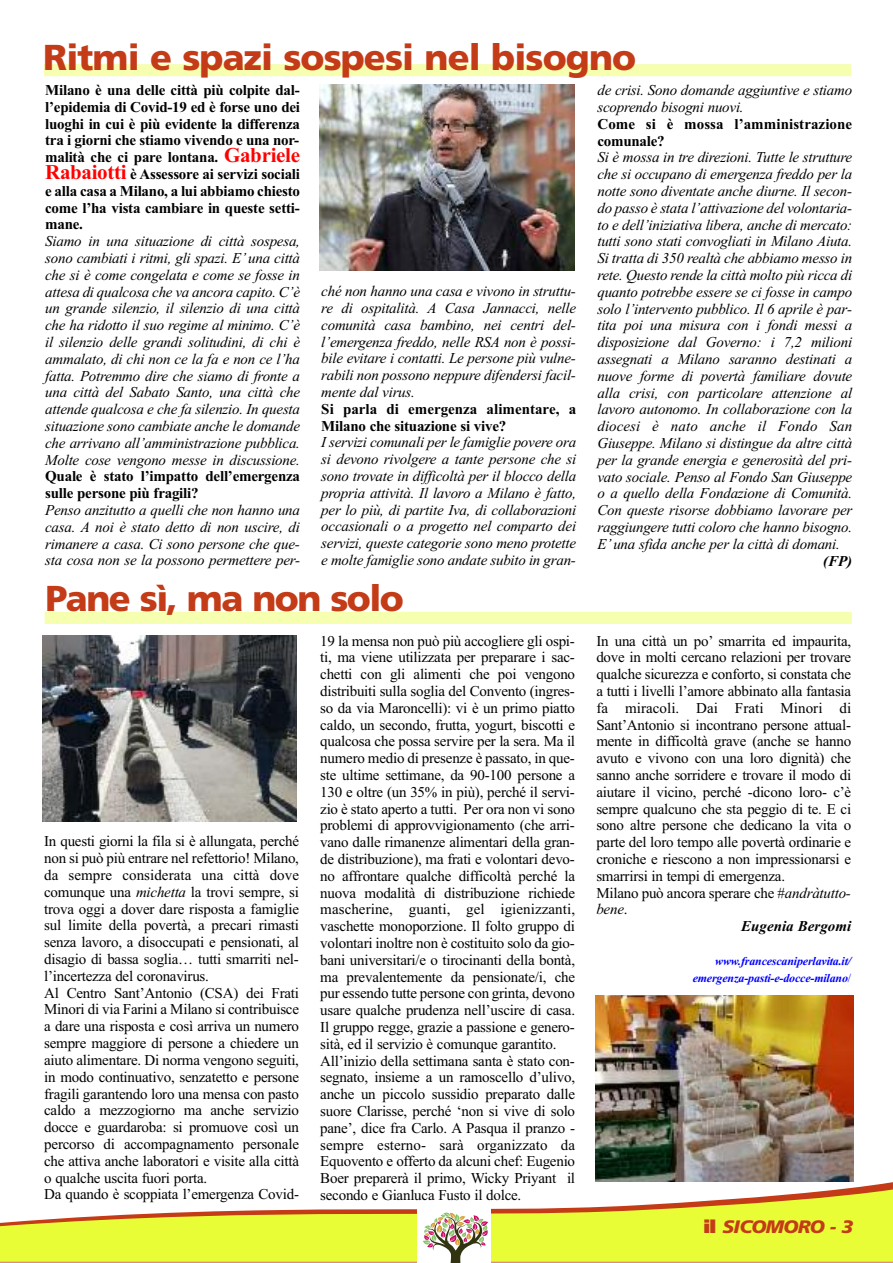
<style>
.page{position:relative;width:893px;height:1263px;background:#fff}
.page>*{position:absolute;margin:0;border:0;box-sizing:border-box;transform-origin:0 0}
.t1{font:900 36px "Frutiger";letter-spacing:-.025em;color:#c33b17}
.t2{font:900 36px "Frutiger";letter-spacing:-.045em;color:#c33b17}
.t3{font:italic 900 18px "Frutiger";letter-spacing:-.035em;color:#c33b17;scale:1.07 1}
.t4{font:15px/16.8px "Times New Roman";letter-spacing:-.015em;color:#000}
.t5{font:italic 15px/16.8px "Times New Roman";letter-spacing:-.015em;color:#000;text-align:justify}
.t6{font:700 15px/16.8px "Times New Roman";letter-spacing:-.015em;color:#000}
.t7{font:700 15px/16.8px "Times New Roman";letter-spacing:.005em;color:#000}
.t8{font:15px "Times New Roman";letter-spacing:.005em;color:#000}
.t9{font:italic 700 15px "Times New Roman";color:#000}
.t10{font:italic 700 12px/16.8px "Times New Roman";letter-spacing:-.015em;color:#00f;text-align:right}
.s1{font-size:21px;color:#f00}
.s2{font-style:italic}
.s3{font-style:normal}
.s4{font-weight:400;font-style:normal}
</style>
<div class="page">
<svg style="left:0;top:1189px;width:893px;height:73px;fill:#e9fd37"></svg>
<div style="left:417px;top:1208px;width:74px;height:55px;background:#fff"></div>
<svg style="left:423px;top:1212px;width:65px;height:51px"></svg>
<div style="left:44px;top:64px;width:807px;height:12px;background:#f6feaf"></div>
<div style="left:45px;top:612px;width:807px;height:12px;background:#f6feaf"></div>
<img style="left:320px;top:85px;width:254px;height:186px">
<img style="left:43px;top:636px;width:254px;height:185px">
<img style="left:595px;top:995px;width:258px;height:186px">
<h1 class="t1" style="left:43px;top:43px;width:594px">Ritmi e spazi sospesi nel bisogno</h1>
<p class="t6" style="left:45px;top:81px;width:256px;text-align:justify">Milano è una delle città più colpite dal&shy;l’epidemia di Covid-19 ed è forse uno dei luoghi in cui è più evidente la differenza tra i giorni che stiamo vivendo e una nor&shy;malità che ci pare lontana. <span class="s1">Gabriele Rabaiotti</span> è Assessore ai servizi sociali e alla casa a Milano, a lui abbiamo chiesto come l’ha vista cambiare in queste setti&shy;mane.</p>
<p class="t5" style="left:45px;top:233px;width:256px">Siamo in una situazione di città sospesa, sono cambiati i ritmi, gli spazi. E’ una città che si è come congelata e come se fosse in attesa di qualcosa che va ancora capito. C’è un grande silenzio, il silenzio di una città che ha ridotto il suo regime al minimo. C’è il silenzio delle grandi solitudini, di chi è ammalato, di chi non ce la fa e non ce l’ha fatta. Potremmo dire che siamo di fronte a una città del Sabato Santo, una città che attende qualcosa e che fa silenzio. In questa situazione sono cambiate anche le domande che arrivano all’amministrazione pubblica.<br>Molte cose vengono messe in discussione.</p>
<p class="t6" style="left:45px;top:468px;width:256px">Quale è stato l’impatto dell’emergenza sulle persone più fragili?</p>
<p class="t5" style="left:45px;top:501px;width:256px">Penso anzitutto a quelli che non hanno una casa. A noi è stato detto di non uscire, di rimanere a casa. Ci sono persone che que&shy;sta cosa non se la possono permettere per-</p>
<p class="t5" style="left:597px;top:82px;width:256px">de crisi. Sono domande aggiuntive e stiamo scoprendo bisogni nuovi.</p>
<p class="t7" style="left:597px;top:115px;width:256px">Come si è mossa l’amministrazione comunale?</p>
<p class="t5" style="left:597px;top:149px;width:256px">Si è mossa in tre direzioni. Tutte le strutture che si occupano di emergenza freddo per la notte sono diventate anche diurne. Il secon&shy;do passo è stata l’attivazione del volontaria&shy;to e dell’iniziativa libera, anche di mercato: tutti sono stati convogliati in Milano Aiuta.<br>Si tratta di 350 realtà che abbiamo messo in rete. Questo rende la città molto più ricca di quanto potrebbe essere se ci fosse in campo solo l’intervento pubblico. Il 6 aprile è par&shy;tita poi una misura con i fondi messi a disposizione dal Governo: i 7,2 milioni assegnati a Milano saranno destinati a nuove forme di povertà familiare dovute alla crisi, con particolare attenzione al lavoro autonomo. In collaborazione con la diocesi è nato anche il Fondo San Giuseppe. Milano si distingue da altre città per la grande energia e generosità del pri&shy;vato sociale. Penso al Fondo San Giuseppe o a quello della Fondazione di Comunità.<br>Con queste risorse dobbiamo lavorare per raggiungere tutti coloro che hanno bisogno.<br>E’ una sfida anche per la città di domani.</p>
<p class="t9" style="left:823px;top:552px;width:31px">(FP)</p>
<p class="t5" style="left:321px;top:283px;width:256px">ché non hanno una casa e vivono in struttu&shy;re di ospitalità. A Casa Jannacci, nelle comunità casa bambino, nei centri del&shy;l’emergenza freddo, nelle RSA non è possi&shy;bile evitare i contatti. Le persone più vulne&shy;rabili non possono neppure difendersi facil&shy;mente dal virus.</p>
<p class="t6" style="left:321px;top:400px;width:256px">Si parla di emergenza alimentare, a<br>Milano che situazione si vive?</p>
<p class="t5" style="left:321px;top:434px;width:256px">I servizi comunali per le famiglie povere ora si devono rivolgere a tante persone che si sono trovate in difficoltà per il blocco della propria attività. Il lavoro a Milano è fatto, per lo più, di partite Iva, di collaborazioni occasionali o a progetto nel comparto dei servizi, queste categorie sono meno protette e molte famiglie sono andate subito in gran-</p>
<h1 class="t2" style="left:46px;top:584px;width:360px">Pane sì, ma non solo</h1>
<p class="t4" style="left:44px;top:833px;width:256px">In questi giorni la fila si è allungata, perché non si può più entrare nel refettorio! Milano, da sempre considerata una città dove comunque una <span class="s2">michetta</span> la trovi sempre, si trova oggi a dover dare risposta a famiglie sul limite della povertà, a precari rimasti senza lavoro, a disoccupati e pensionati, al disagio di bassa soglia… tutti smarriti nel&shy;l’incertezza del coronavirus.<br>Al Centro Sant’Antonio (CSA) dei Frati Minori di via Farini a Milano si contribuisce a dare una risposta e così arriva un numero sempre maggiore di persone a chiedere un aiuto alimentare. Di norma vengono seguiti, in modo continuativo, senzatetto e persone fragili garantendo loro una mensa con pasto caldo a mezzogiorno ma anche servizio docce e guardaroba: si promuove così un percorso di accompagnamento personale che attiva anche laboratori e visite alla città o qualche uscita fuori porta.<br>Da quando è scoppiata l’emergenza Covid-</p>
<p class="t4" style="left:320px;top:632px;width:256px">19 la mensa non può più accogliere gli ospi&shy;ti, ma viene utilizzata per preparare i sac&shy;chetti con gli alimenti che poi vengono distribuiti sulla soglia del Convento (ingres&shy;so da via Maroncelli): vi è un primo piatto caldo, un secondo, frutta, yogurt, biscotti e qualcosa che possa servire per la sera. Ma il numero medio di presenze è passato, in que&shy;ste ultime settimane, da 90-100 persone a 130 e oltre (un 35% in più), perché il servi&shy;zio è stato aperto a tutti. Per ora non vi sono problemi di approvvigionamento (che arri&shy;vano dalle rimanenze alimentari della gran&shy;de distribuzione), ma frati e volontari devo&shy;no affrontare qualche difficoltà perché la nuova modalità di distribuzione richiede mascherine, guanti, gel igienizzanti, vaschette monoporzione. Il folto gruppo di volontari inoltre non è costituito solo da gio&shy;bani universitari/e o tirocinanti della bontà, ma prevalentemente da pensionate/i, che pur essendo tutte persone con grinta, devono usare qualche prudenza nell’uscire di casa.<br>Il gruppo regge, grazie a passione e genero&shy;sità, ed il servizio è comunque garantito.<br>All’inizio della settimana santa è stato con&shy;segnato, insieme a un ramoscello d’ulivo, anche un piccolo sussidio preparato dalle suore Clarisse, perché ‘non si vive di solo pane’, dice fra Carlo. A Pasqua il pranzo - sempre esterno- sarà organizzato da Equovento e offerto da alcuni chef: Eugenio Boer preparerà il primo, Wicky Priyant il secondo e Gianluca Fusto il dolce.</p>
<p class="t4" style="left:596px;top:632px;width:256px">In una città un po’ smarrita ed impaurita,</p>
<p class="t4" style="left:596px;top:649px;width:256px">dove in molti cercano relazioni per trovare</p>
<p class="t4" style="left:596px;top:666px;width:256px">qualche sicurezza e conforto, si constata che</p>
<p class="t4" style="left:596px;top:682px;width:256px">a tutti i livelli l’amore abbinato alla fantasia</p>
<p class="t8" style="left:596px;top:699px;width:256px">fa miracoli. Dai Frati Minori di</p>
<p class="t4" style="left:596px;top:716px;width:256px">Sant’Antonio si incontrano persone attual-</p>
<p class="t4" style="left:596px;top:733px;width:256px">mente in difficoltà grave (anche se hanno</p>
<p class="t4" style="left:596px;top:750px;width:256px">avuto e vivono con una loro dignità) che</p>
<p class="t4" style="left:596px;top:766px;width:256px">sanno anche sorridere e trovare il modo di</p>
<p class="t4" style="left:596px;top:783px;width:256px">aiutare il vicino, perché -dicono loro- c’è</p>
<p class="t4" style="left:596px;top:800px;width:256px">sempre qualcuno che sta peggio di te. E ci</p>
<p class="t4" style="left:596px;top:817px;width:256px">sono altre persone che dedicano la vita o</p>
<p class="t4" style="left:596px;top:834px;width:256px">parte del loro tempo alle povertà ordinarie e</p>
<p class="t4" style="left:596px;top:850px;width:256px">croniche e riescono a non impressionarsi e</p>
<p class="t4" style="left:596px;top:867px;width:190px">smarrirsi in tempi di emergenza.</p>
<p class="t4" style="left:596px;top:884px;width:256px">Milano può ancora sperare che <span class="s2">#andràtutto-</span></p>
<p class="t5" style="left:596px;top:901px;width:33px">bene<span class="s3">.</span></p>
<p class="t9" style="left:741px;top:917px;width:111px">Eugenia Bergomi</p>
<p class="t10" style="left:693px;top:952px;width:160px">www.francescaniperlavita.it/ emergenza-pasti-e-docce-milano<span class="s4">/</span></p>
<p class="t3" style="left:704px;top:1219px;width:141px"><span class="s3">il</span> SICOMORO - 3</p>
</div>
